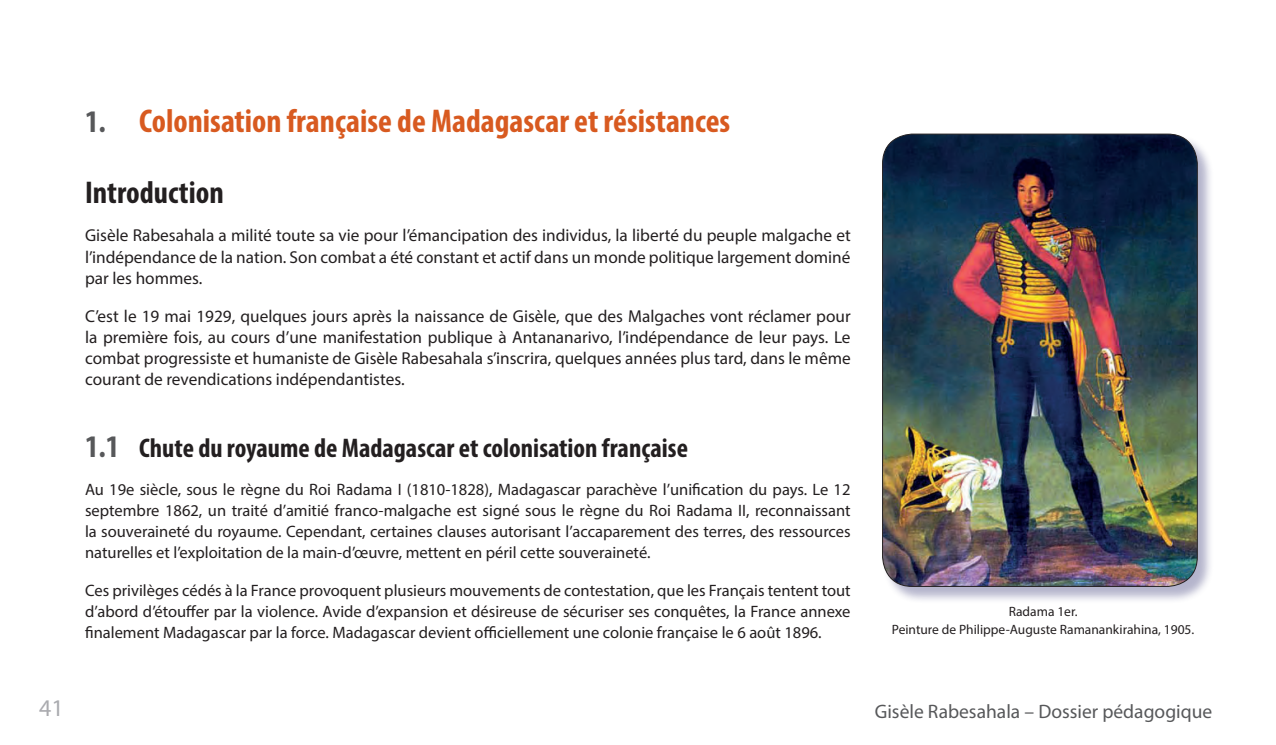
<style>
.page{position:relative;width:1276px;height:745px;background:#fff}
.page>*{position:absolute;margin:0;border:0;box-sizing:border-box;transform-origin:0 0}
.t1{font:700 condensed 33px "Myriad Pro";color:#d85a20}
.t2{font:700 condensed 31.5px "Myriad Pro";color:#231f20}
.t3{font:700 condensed 27px "Myriad Pro";color:#231f20}
.t4{font:24px "Myriad Pro";color:#aaabaf}
.t5{font:19.5px "Myriad Pro";color:#57585a}
.t6{font:17.25px/21px "Myriad Pro";color:#231f20;text-align:justify}
.t7{font:16.5px/21px "Myriad Pro";color:#231f20;text-align:justify}
.t8{font:13.5px/18px "Myriad Pro";color:#231f20;text-align:center}
.s1{font-size:31.5px;color:#57585a}
</style>
<div class="page">
<div style="left:882px;top:134px;width:332px;height:469px;background:#2a2a6d;opacity:.35"></div>
<img style="left:882px;top:134px;width:315px;height:452px">
<h1 class="t1" style="left:85px;top:100px;width:647px"><span class="s1">1.</span> Colonisation française de Madagascar et résistances</h1>
<h2 class="t2" style="left:85px;top:173px;width:140px">Introduction</h2>
<p class="t6" style="left:85px;top:225px;width:767px">Gisèle Rabesahala a milité toute sa vie pour l’émancipation des individus, la liberté du peuple malgache et l’indépendance de la nation. Son combat a été constant et actif dans un monde politique largement dominé par les hommes.</p>
<p class="t6" style="left:85px;top:305px;width:767px">C’est le 19 mai 1929, quelques jours après la naissance de Gisèle, que des Malgaches vont réclamer pour la première fois, au cours d’une manifestation publique à Antananarivo, l’indépendance de leur pays. Le combat progressiste et humaniste de Gisèle Rabesahala s’inscrira, quelques années plus tard, dans le même courant de revendications indépendantistes.</p>
<h3 class="t3" style="left:85px;top:430px;width:604px"><span class="s1">1.1</span> Chute du royaume de Madagascar et colonisation française</h3>
<p class="t7" style="left:85px;top:478px;width:767px">Au 19e siècle, sous le règne du Roi Radama I (1810-1828), Madagascar parachève l’unification du pays. Le 12 septembre 1862, un traité d’amitié franco-malgache est signé sous le règne du Roi Radama II, reconnaissant la souveraineté du royaume. Cependant, certaines clauses autorisant l’accaparement des terres, des ressources naturelles et l’exploitation de la main-d’œuvre, mettent en péril cette souveraineté.</p>
<p class="t7" style="left:85px;top:579px;width:767px">Ces privilèges cédés à la France provoquent plusieurs mouvements de contestation, que les Français tentent tout d’abord d’étouffer par la violence. Avide d’expansion et désireuse de sécuriser ses conquêtes, la France annexe finalement Madagascar par la force. Madagascar devient officiellement une colonie française le 6 août 1896.</p>
<p class="t8" style="left:892px;top:601px;width:304px">Radama 1er.<br>Peinture de Philippe-Auguste Ramanankirahina, 1905.</p>
<h3 class="t4" style="left:39px;top:692px;width:26px">41</h3>
<p class="t5" style="left:875px;top:699px;width:339px">Gisèle Rabesahala – Dossier pédagogique</p>
</div>
